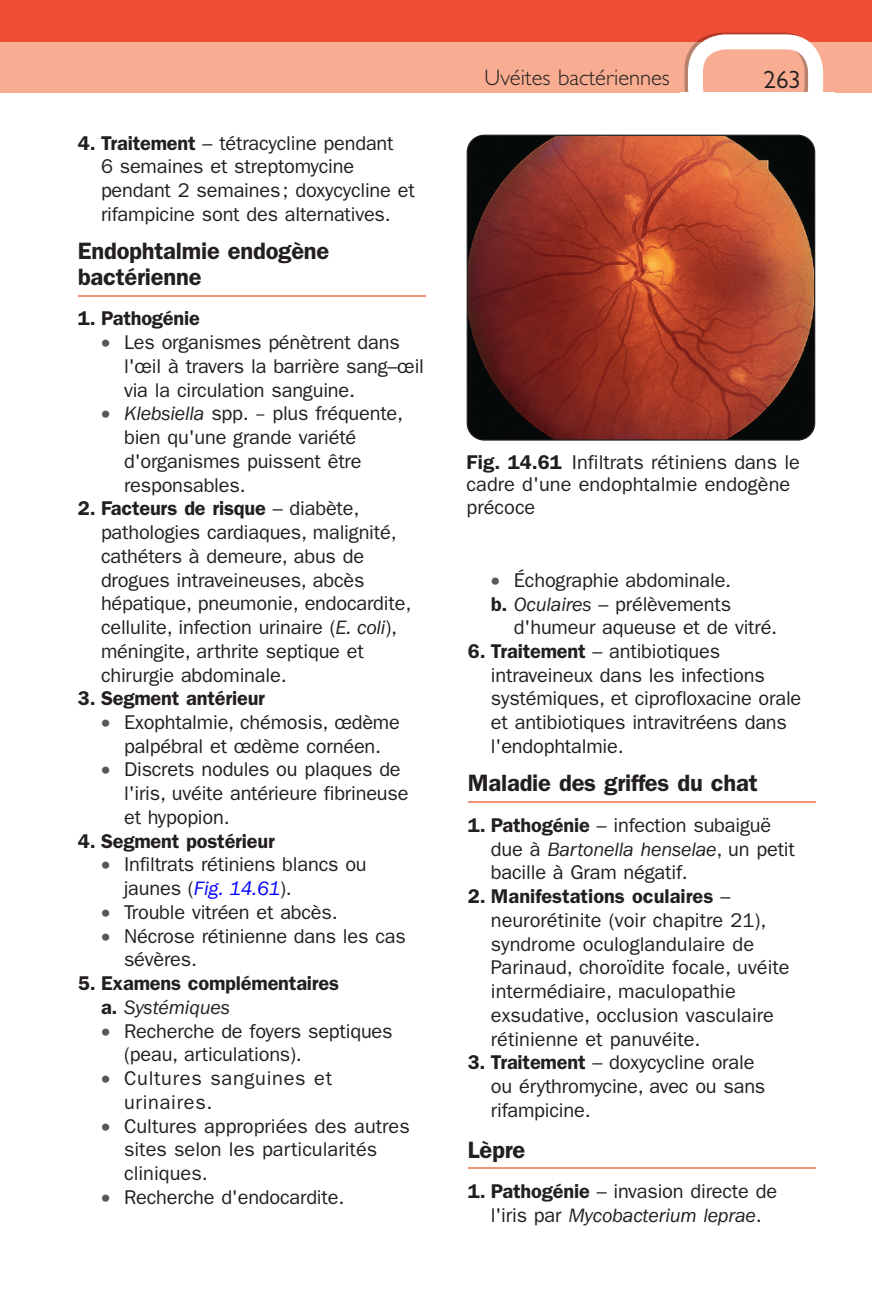
<style>
.page{position:relative;width:872px;height:1304px;background:#fff}
.page>*{position:absolute;margin:0;border:0;box-sizing:border-box;transform-origin:0 0}
.t1{font:25px "Gill Sans";color:#231f20}
.t2{font:600 23.75px/25.8px "Franklin Gothic";letter-spacing:-.01em;color:#231f20}
.t3{font:300 22.5px "Gill Sans";color:#231f20}
.t4{font:20px/23.8px "Franklin Gothic";letter-spacing:-.01em;color:#231f20}
.t5{font:600 20px/23.8px "Franklin Gothic";letter-spacing:-.01em;color:#231f20}
.t6{font:20px/23.8px "Franklin Gothic";letter-spacing:.035em;color:#231f20}
.s1{font-weight:600}
.s2{color:#57585a}
.s3{font-style:italic}
.s4{font-style:italic;color:#00f}
.s5{font-weight:400;font-style:italic}
</style>
<div class="page">
<div style="left:0;top:0;width:872px;height:92px;background:#ef4d35"></div>
<div style="left:0;top:42px;width:872px;height:50px;background:#f8ad92"></div>
<svg style="left:684px;top:33px;width:139px;height:59px"></svg>
<hr style="left:78px;top:295px;width:347px;height:1px;background:#f69578">
<hr style="left:468px;top:801px;width:347px;height:2px;background:#f69578">
<hr style="left:468px;top:1167px;width:347px;height:2px;background:#f69578">
<img style="left:468px;top:135px;width:346px;height:304px">
<div style="left:466px;top:135px;width:349px;height:306px;border:1px solid #231f20;border-radius:17px"></div>
<p class="t4" style="left:101px;top:131px;width:315px;text-indent:-23px"><span class="s1">4. Traitement</span> – tétracycline pendant<br>6 semaines et streptomycine pendant 2 semaines ; doxycycline et rifampicine sont des alternatives.</p>
<p class="t2" style="left:78px;top:238px;width:253px">Endophtalmie endogène bactérienne</p>
<p class="t5" style="left:78px;top:307px;width:123px">1. Pathogénie</p>
<p class="t4" style="left:124px;top:331px;width:301px;text-indent:-23px"><span class="s2">•</span> Les organismes pénètrent dans l'œil à travers la barrière sang–œil via la circulation sanguine.</p>
<p class="t4" style="left:124px;top:402px;width:281px;text-indent:-23px"><span class="s2">•</span> <span class="s3">Klebsiella</span> spp. <span class="s3">–</span> plus fréquente, bien qu'une grande variété d'organismes puissent être responsables.</p>
<p class="t4" style="left:101px;top:497px;width:312px;text-indent:-23px"><span class="s1">2. Facteurs de risque</span> – diabète, pathologies cardiaques, malignité, cathéters à demeure, abus de drogues intraveineuses, abcès hépatique, pneumonie, endocardite, cellulite, infection urinaire ( <span class="s3">E. coli</span> ), méningite, arthrite septique et chirurgie abdominale.</p>
<p class="t5" style="left:78px;top:687px;width:189px">3. Segment antérieur</p>
<p class="t4" style="left:101px;top:710px;width:300px;text-align:center"><span class="s2">•</span> Exophtalmie, chémosis, œdème palpébral et œdème cornéen.</p>
<p class="t4" style="left:124px;top:758px;width:286px;text-indent:-23px"><span class="s2">•</span> Discrets nodules ou plaques de l'iris, uvéite antérieure fibrineuse et hypopion.</p>
<p class="t5" style="left:78px;top:829px;width:198px">4. Segment postérieur</p>
<p class="t4" style="left:124px;top:853px;width:244px;text-indent:-23px"><span class="s2">•</span> Infiltrats rétiniens blancs ou jaunes ( <span class="s4">Fig. 14.61</span> ).</p>
<p class="t4" style="left:101px;top:900px;width:238px"><span class="s2">•</span> Trouble vitréen et abcès.</p>
<p class="t4" style="left:124px;top:924px;width:283px;text-indent:-23px"><span class="s2">•</span> Nécrose rétinienne dans les cas sévères.</p>
<p class="t5" style="left:101px;top:971px;width:239px;text-indent:-23px">5. Examens complémentaires a. <span class="s5">Systémiques</span></p>
<p class="t4" style="left:124px;top:1019px;width:270px;text-indent:-23px"><span class="s2">•</span> Recherche de foyers septiques (peau, articulations).</p>
<p class="t6" style="left:124px;top:1067px;width:209px;text-indent:-23px"><span class="s2">•</span> Cultures sanguines et urinaires.</p>
<p class="t4" style="left:124px;top:1114px;width:287px;text-indent:-23px"><span class="s2">•</span> Cultures appropriées des autres sites selon les particularités cliniques.</p>
<p class="t4" style="left:101px;top:1185px;width:245px"><span class="s2">•</span> Recherche d'endocardite.</p>
<p class="t3" style="left:484px;top:65px;width:187px">Uvéites bactériennes</p>
<p class="t1" style="left:763px;top:65px;width:39px">263</p>
<p class="t4" style="left:466px;top:451px;width:335px;line-height:22.5px"><span class="s1">Fig. 14.61</span> Infiltrats rétiniens dans le cadre d'une endophtalmie endogène précoce</p>
<p class="t4" style="left:491px;top:568px;width:242px"><span class="s2">•</span> Échographie abdominale.</p>
<p class="t4" style="left:491px;top:592px;width:242px"><span class="s1">b.</span> <span class="s3">Oculaires</span> – prélèvements</p>
<p class="t4" style="left:514px;top:616px;width:265px">d'humeur aqueuse et de vitré.</p>
<p class="t4" style="left:491px;top:639px;width:312px;text-indent:-23px"><span class="s1">6. Traitement</span> – antibiotiques intraveineux dans les infections systémiques, et ciprofloxacine orale et antibiotiques intravitréens dans l'endophtalmie.</p>
<p class="t2" style="left:468px;top:770px;width:291px">Maladie des griffes du chat</p>
<p class="t4" style="left:491px;top:813px;width:305px;text-indent:-23px"><span class="s1">1. Pathogénie</span> – infection subaiguë due à <span class="s3">Bartonella henselae</span> , un petit bacille à Gram négatif.</p>
<p class="t4" style="left:491px;top:885px;width:300px;text-indent:-23px"><span class="s1">2. Manifestations oculaires</span> – neurorétinite (voir chapitre 21 ), syndrome oculoglandulaire de<br>Parinaud, choroïdite focale, uvéite intermédiaire, maculopathie exsudative, occlusion vasculaire rétinienne et panuvéite.</p>
<p class="t4" style="left:491px;top:1051px;width:276px;text-indent:-23px"><span class="s1">3. Traitement</span> – doxycycline orale ou érythromycine, avec ou sans rifampicine.</p>
<p class="t2" style="left:468px;top:1137px;width:59px">Lèpre</p>
<p class="t4" style="left:468px;top:1180px;width:311px;text-align:center"><span class="s1">1. Pathogénie</span> – invasion directe de l'iris par <span class="s3">Mycobacterium leprae</span> .</p>
</div>
